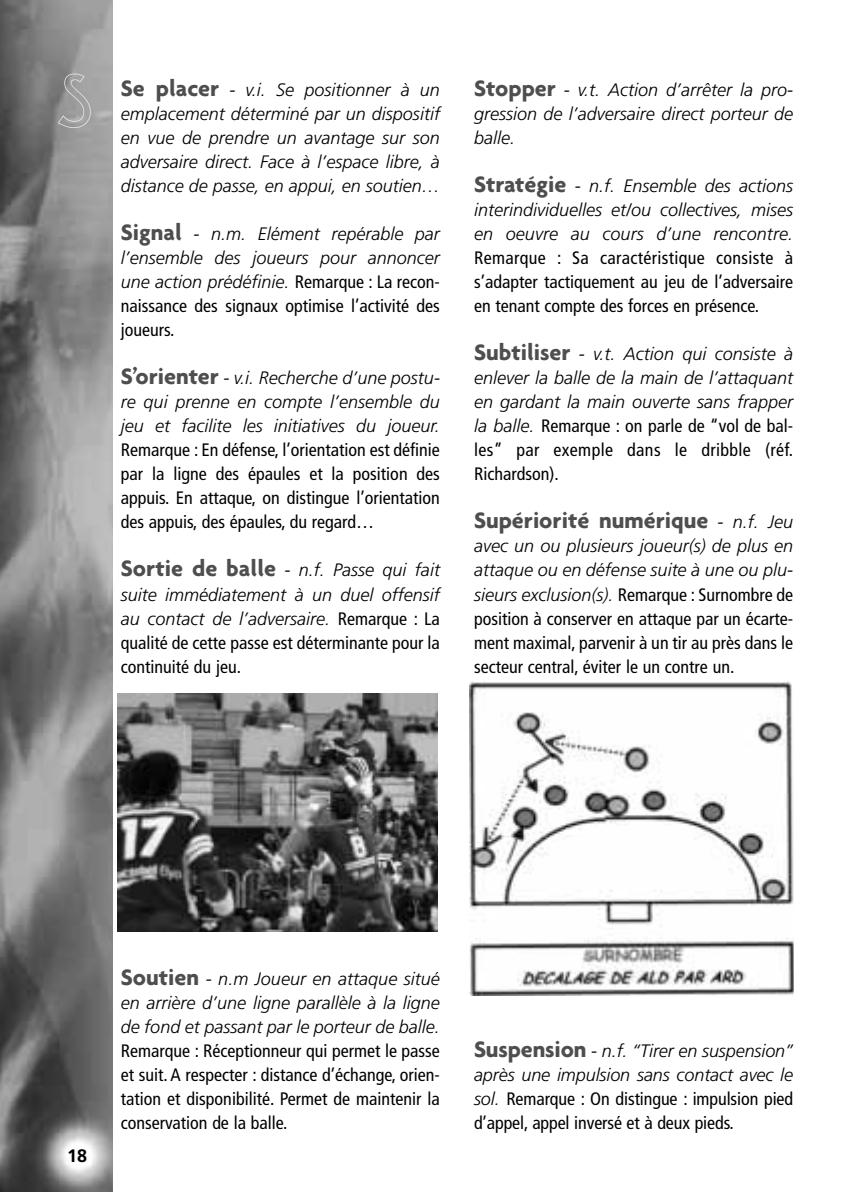
<style>
.page{position:relative;width:852px;height:1192px;background:#fff}
.page>*{position:absolute;margin:0;border:0;box-sizing:border-box;transform-origin:0 0}
.t1{font:72px "Desdemona";color:#e3e3e3}
.t2{font:700 24px "Agenda";color:#4e4e4e}
.t3{font:italic 300 18px/24px "Frutiger";color:#000;text-align:justify}
.t4{font:condensed 18px/24px "Frutiger";color:#000;text-align:justify}
.t5{font:700 18px "Frutiger";color:#000}
.s1{font-family:"Agenda";font-weight:700;font-style:normal;font-size:24px;color:#4e4e4e}
.s2{font-weight:400;font-style:normal;font-stretch:condensed}
.s3{font-family:"Frutiger";font-weight:300;font-style:italic;font-size:18px;color:#000}
.s4{font-weight:300;font-style:italic;font-stretch:normal}
.s5{font-family:"Agenda";font-weight:700;font-stretch:normal;font-size:24px;color:#4e4e4e}
</style>
<div class="page">
<img style="left:0;top:0;width:112px;height:1191px">
<img style="left:118px;top:693px;width:319px;height:238px">
<img style="left:469px;top:681px;width:323px;height:314px">
<h1 class="t1" style="left:57px;top:59px;width:36px">S</h1>
<p class="t3" style="left:121px;top:79px;width:320px"><span class="s1">Se placer</span> - v.i. Se positionner à un emplacement déterminé par un dispositif en vue de prendre un avantage sur son adversaire direct. Face à l’espace libre, à distance de passe, en appui, en soutien…</p>
<p class="t3" style="left:121px;top:223px;width:320px"><span class="s1">Signal</span> - n.m. Elément repérable par l’ensemble des joueurs pour annoncer une action prédéfinie. <span class="s2">Remarque : La recon&shy;naissance des signaux optimise l’activité des joueurs.</span></p>
<p class="t3" style="left:121px;top:367px;width:320px"><span class="s1">S’orienter</span> - v.i. Recherche d’une postu&shy;re qui prenne en compte l’ensemble du jeu et facilite les initiatives du joueur.</p>
<p class="t4" style="left:121px;top:439px;width:320px">Remarque : En défense, l’orientation est définie par la ligne des épaules et la position des appuis. En attaque, on distingue l’orientation des appuis, des épaules, du regard…</p>
<p class="t3" style="left:121px;top:559px;width:320px"><span class="s1">Sortie de balle</span> - n.f. Passe qui fait suite immédiatement à un duel offensif au contact de l’adversaire. <span class="s2">Remarque : La qualité de cette passe est déterminante pour la continuité du jeu.</span></p>
<p class="t3" style="left:474px;top:79px;width:320px"><span class="s1">Stopper</span> - v.t. Action d’arrêter la pro&shy;gression de l’adversaire direct porteur de balle.</p>
<p class="t3" style="left:474px;top:175px;width:320px"><span class="s1">Stratégie</span> - n.f. Ensemble des actions interindividuelles et/ou collectives, mises en oeuvre au cours d’une rencontre.</p>
<p class="t4" style="left:474px;top:247px;width:320px">Remarque : Sa caractéristique consiste à s’adapter tactiquement au jeu de l’adversaire en tenant compte des forces en présence.</p>
<p class="t3" style="left:474px;top:343px;width:320px"><span class="s1">Subtiliser</span> - v.t. Action qui consiste à enlever la balle de la main de l’attaquant en gardant la main ouverte sans frapper la balle. <span class="s2">Remarque : on parle de “vol de bal&shy;les” par exemple dans le dribble (réf.<br>Richardson).</span></p>
<h2 class="t2" style="left:474px;top:511px;width:320px">Supériorité numérique <span class="s3">- n.f. Jeu</span></h2>
<p class="t4" style="left:474px;top:535px;width:320px"><span class="s4">avec un ou plusieurs joueur(s) de plus en attaque ou en défense suite à une ou plu&shy;sieurs exclusion(s).</span> Remarque : Surnombre de position à conserver en attaque par un écarte&shy;ment maximal, parvenir à un tir au près dans le secteur central, éviter le un contre un.</p>
<p class="t5" style="left:67px;top:1147px;width:22px">18</p>
<p class="t3" style="left:121px;top:967px;width:320px"><span class="s1">Soutien</span> - n.m Joueur en attaque situé en arrière d’une ligne parallèle à la ligne de fond et passant par le porteur de balle.</p>
<p class="t4" style="left:121px;top:1039px;width:320px">Remarque : Réceptionneur qui permet le passe et suit. A respecter : distance d’échange, orien&shy;tation et disponibilité. Permet de maintenir la conservation de la balle.</p>
<p class="t4" style="left:474px;top:1039px;width:320px"><span class="s5">Suspension</span> <span class="s4">- n.f. “Tirer en suspension” après une impulsion sans contact avec le sol.</span> Remarque : On distingue : impulsion pied d’appel, appel inversé et à deux pieds.</p>
</div>
